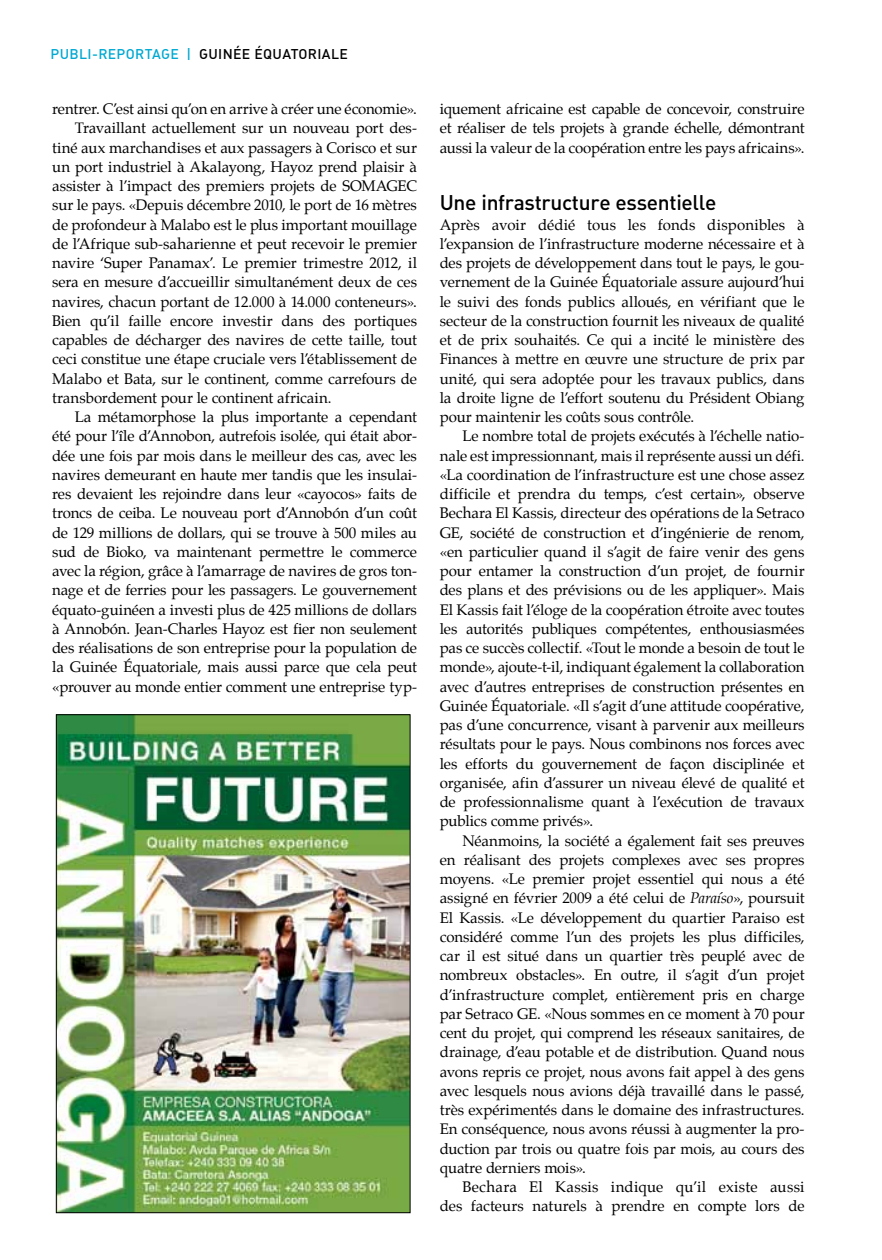
<style>
.page{position:relative;width:882px;height:1260px;background:#fff}
.page>*{position:absolute;margin:0;border:0;box-sizing:border-box;transform-origin:0 0}
.t1{font:21px "DIN Medium Alternate";letter-spacing:-.015em;color:#000}
.t2{font:15.05px/19.2px "Palatino";letter-spacing:-.01em;color:#000;text-align:justify}
.t3{font:14px "DIN Medium Alternate";letter-spacing:.025em;color:#000}
.s1{color:#00a9d2}
.s2{font-style:italic}
</style>
<div class="page">
<img style="left:58px;top:716px;width:350px;height:495px">
<p class="t3" style="left:51px;top:45px;width:232px"><span class="s1">Publi-reportage |</span> GUI NÉE ÉQUATORIALE</p>
<p class="t2" style="left:52px;top:99px;width:366px">rentrer. C’est ainsi qu’on en arrive à créer une économie».</p>
<p class="t2" style="left:75px;top:119px;width:344px">Travaillant actuellement sur un nouveau port des-</p>
<p class="t2" style="left:52px;top:138px;width:366px">tiné aux marchandises et aux passagers à Corisco et sur</p>
<p class="t2" style="left:52px;top:157px;width:366px">un port industriel à Akalayong, Hayoz prend plaisir à</p>
<p class="t2" style="left:52px;top:176px;width:366px">assister à l’impact des premiers projets de SOMAGEC</p>
<p class="t2" style="left:52px;top:196px;width:366px">sur le pays. «Depuis décembre 2010, le port de 16 mètres</p>
<p class="t2" style="left:52px;top:215px;width:366px">de profondeur à Malabo est le plus important mouillage</p>
<p class="t2" style="left:52px;top:234px;width:366px">de l’Afrique sub-saharienne et peut recevoir le premier</p>
<p class="t2" style="left:52px;top:253px;width:366px">navire ‘Super Panamax’. Le premier trimestre 2012, il</p>
<p class="t2" style="left:52px;top:273px;width:366px">sera en mesure d’accueillir simultanément deux de ces</p>
<p class="t2" style="left:52px;top:292px;width:366px">navires, chacun portant de 12.000 à 14.000 conteneurs».</p>
<p class="t2" style="left:52px;top:311px;width:366px">Bien qu’il faille encore investir dans des portiques</p>
<p class="t2" style="left:52px;top:330px;width:366px">capables de décharger des navires de cette taille, tout</p>
<p class="t2" style="left:52px;top:350px;width:366px">ceci constitue une étape cruciale vers l’établissement de</p>
<p class="t2" style="left:52px;top:369px;width:366px">Malabo et Bata, sur le continent, comme carrefours de</p>
<p class="t2" style="left:52px;top:388px;width:281px">transbordement pour le continent africain.</p>
<p class="t2" style="left:75px;top:407px;width:344px">La métamorphose la plus importante a cependant</p>
<p class="t2" style="left:52px;top:427px;width:366px">été pour l’île d’Annobon, autrefois isolée, qui était abor-</p>
<p class="t2" style="left:52px;top:446px;width:366px">dée une fois par mois dans le meilleur des cas, avec les</p>
<p class="t2" style="left:52px;top:465px;width:366px">navires demeurant en haute mer tandis que les insulai-</p>
<p class="t2" style="left:52px;top:484px;width:366px">res devaient les rejoindre dans leur «cayocos» faits de</p>
<p class="t2" style="left:52px;top:504px;width:366px">troncs de ceiba. Le nouveau port d’Annobón d’un coût</p>
<p class="t2" style="left:52px;top:523px;width:366px">de 129 millions de dollars, qui se trouve à 500 miles au</p>
<p class="t2" style="left:52px;top:542px;width:366px">sud de Bioko, va maintenant permettre le commerce</p>
<p class="t2" style="left:52px;top:561px;width:366px">avec la région, grâce à l’amarrage de navires de gros ton-</p>
<p class="t2" style="left:52px;top:581px;width:366px">nage et de ferries pour les passagers. Le gouvernement</p>
<p class="t2" style="left:52px;top:600px;width:366px">équato-guinéen a investi plus de 425 millions de dollars</p>
<p class="t2" style="left:52px;top:619px;width:366px">à Annobón. Jean-Charles Hayoz est fier non seulement</p>
<p class="t2" style="left:52px;top:638px;width:366px">des réalisations de son entreprise pour la population de</p>
<p class="t2" style="left:52px;top:658px;width:366px">la Guinée Équatoriale, mais aussi parce que cela peut</p>
<p class="t2" style="left:52px;top:677px;width:366px">«prouver au monde entier comment une entreprise typ-</p>
<p class="t2" style="left:440px;top:99px;width:366px">iquement africaine est capable de concevoir, construire et réaliser de tels projets à grande échelle, démontrant aussi la valeur de la coopération entre les pays africains».</p>
<h1 class="t1" style="left:440px;top:189px;width:278px">U ne infrastructure essentielle</h1>
<p class="t2" style="left:440px;top:215px;width:366px">Après avoir dédié tous les fonds disponibles à l’expansion de l’infrastructure moderne nécessaire et à des projets de développement dans tout le pays, le gou&shy;vernement de la Guinée Équatoriale assure aujourd’hui le suivi des fonds publics alloués, en vérifiant que le secteur de la construction fournit les niveaux de qualité et de prix souhaités. Ce qui a incité le ministère des Finances à mettre en œuvre une structure de prix par unité, qui sera adoptée pour les travaux publics, dans la droite ligne de l’effort soutenu du Président Obiang pour maintenir les coûts sous contrôle.</p>
<p class="t2" style="left:440px;top:427px;width:366px;text-indent:23px">Le nombre total de projets exécutés à l’échelle natio&shy;nale est impressionnant, mais il représente aussi un défi. «La coordination de l’infrastructure est une chose assez difficile et prendra du temps, c’est certain», observe Bechara El Kassis, directeur des opérations de la Setraco GE, société de construction et d’ingénierie de renom, «en particulier quand il s’agit de faire venir des gens pour entamer la construction d’un projet, de fournir des plans et des prévisions ou de les appliquer». Mais El Kassis fait l’éloge de la coopération étroite avec toutes les autorités publiques compétentes, enthousiasmées pas ce succès collectif. «Tout le monde a besoin de tout le monde», ajoute-t-il, indiquant également la collaboration avec d’autres entreprises de construction présentes en Guinée Équatoriale. «Il s’agit d’une attitude coopérative, pas d’une concurrence, visant à parvenir aux meilleurs résultats pour le pays. Nous combinons nos forces avec les efforts du gouvernement de façon disciplinée et organisée, afin d’assurer un niveau élevé de qualité et de professionnalisme quant à l’exécution de travaux publics comme privés».</p>
<p class="t2" style="left:440px;top:831px;width:366px;text-indent:23px">Néanmoins, la société a également fait ses preuves en réalisant des projets complexes avec ses propres moyens. «Le premier projet essentiel qui nous a été assigné en février 2009 a été celui de <span class="s2">Paraíso</span>», poursuit El Kassis. «Le développement du quartier Paraiso est considéré comme l’un des projets les plus difficiles, car il est situé dans un quartier très peuplé avec de nombreux obstacles». En outre, il s’agit d’un projet d’infrastructure complet, entièrement pris en charge par Setraco GE. «Nous sommes en ce moment à 70 pour cent du projet, qui comprend les réseaux sanitaires, de drainage, d’eau potable et de distribution. Quand nous avons repris ce projet, nous avons fait appel à des gens avec lesquels nous avions déjà travaillé dans le passé, très expérimentés dans le domaine des infrastructures.<br>En conséquence, nous avons réussi à augmenter la pro&shy;duction par trois ou quatre fois par mois, au cours des quatre derniers mois».</p>
<p class="t2" style="left:440px;top:1177px;width:366px;text-align:right">Bechara El Kassis indique qu’il existe aussi des facteurs naturels à prendre en compte lors de</p>
</div>
